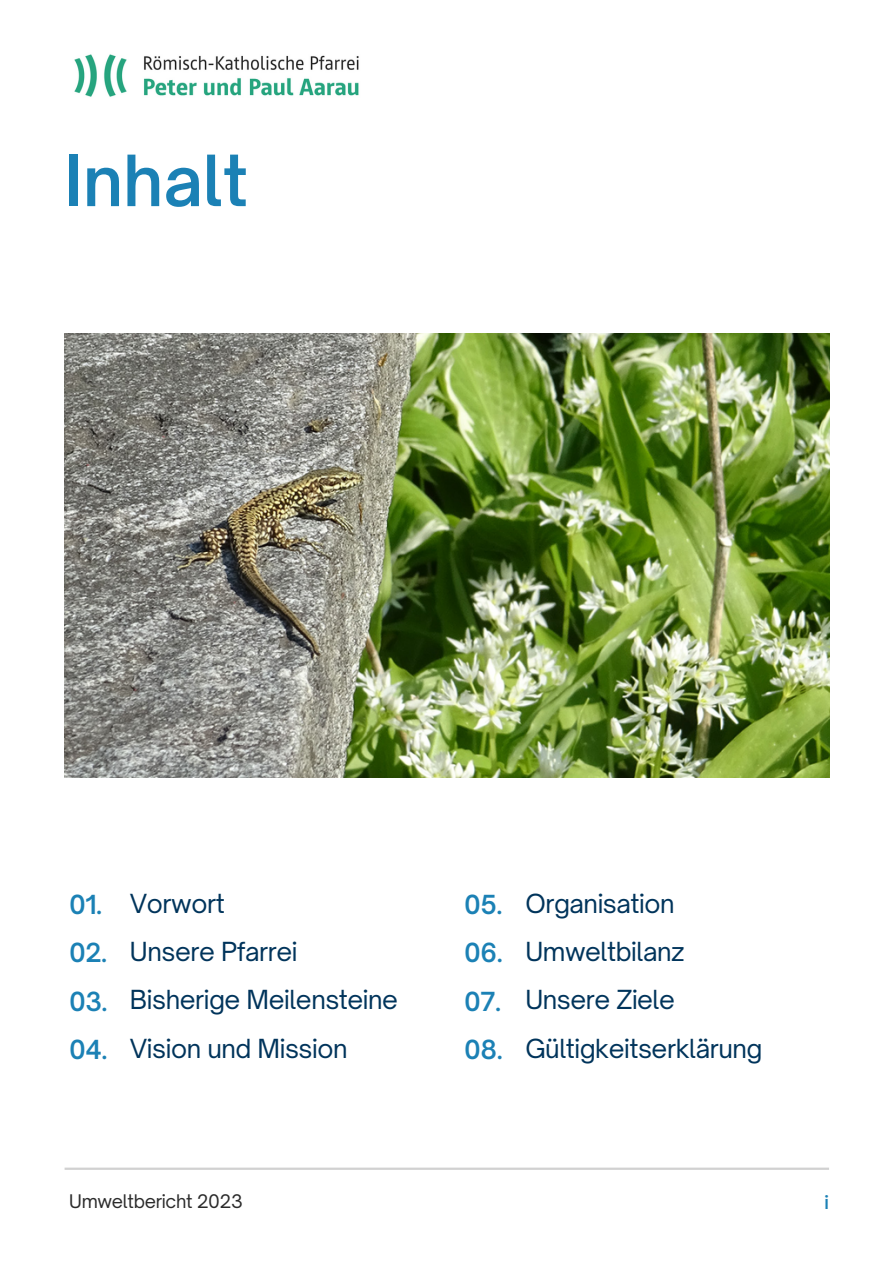
<style>
.page{position:relative;width:894px;height:1264px;background:#fff}
.page>*{position:absolute;margin:0;border:0;box-sizing:border-box;transform-origin:0 0}
.t1{font:600 67.5px "Open Sauce One";color:#1b81b5}
.t2{font:25.2px "Open Sauce One";letter-spacing:-.02em;color:#00345b}
.t3{font:600 25.2px "Open Sauce One";letter-spacing:-.02em;color:#1b81b5}
.t4{font:18px "Open Sauce One";letter-spacing:-.02em;color:#2b2b2b}
.t5{font:600 18px "Open Sauce One";color:#1b81b5}
</style>
<div class="page">
<hr style="left:65px;top:1167px;width:763px;height:2px;background:#d1d1d1">
<img style="left:65px;top:333px;width:763px;height:444px">
<img style="left:74px;top:54px;width:285px;height:43px">
<h1 class="t1" style="left:65px;top:139px;width:185px">Inhalt</h1>
<h3 class="t3" style="left:69px;top:888px;width:35px">01.</h3>
<p class="t2" style="left:130px;top:887px;width:96px">Vorwort</p>
<h3 class="t3" style="left:464px;top:888px;width:40px">05.</h3>
<h2 class="t2" style="left:525px;top:887px;width:151px">Organisation</h2>
<h3 class="t3" style="left:69px;top:937px;width:40px">02.</h3>
<h2 class="t2" style="left:525px;top:935px;width:161px">Umweltbilanz</h2>
<h2 class="t2" style="left:130px;top:984px;width:269px">Bisherige Meilensteine</h2>
<h2 class="t2" style="left:130px;top:935px;width:169px">Unsere Pfarrei</h2>
<h3 class="t3" style="left:464px;top:937px;width:40px">06.</h3>
<h3 class="t3" style="left:69px;top:985px;width:40px">03.</h3>
<h2 class="t2" style="left:525px;top:984px;width:151px">Unsere Ziele</h2>
<h2 class="t2" style="left:130px;top:1032px;width:219px">Vision und Mission</h2>
<h3 class="t3" style="left:464px;top:985px;width:39px">07.</h3>
<h3 class="t3" style="left:69px;top:1033px;width:40px">04.</h3>
<h2 class="t2" style="left:525px;top:1032px;width:239px">Gültigkeitserklärung</h2>
<h3 class="t3" style="left:464px;top:1033px;width:40px">08.</h3>
<p class="t4" style="left:69px;top:1190px;width:175px">Umweltbericht 2023</p>
<h2 class="t5" style="left:824px;top:1190px;width:6px">i</h2>
</div>
